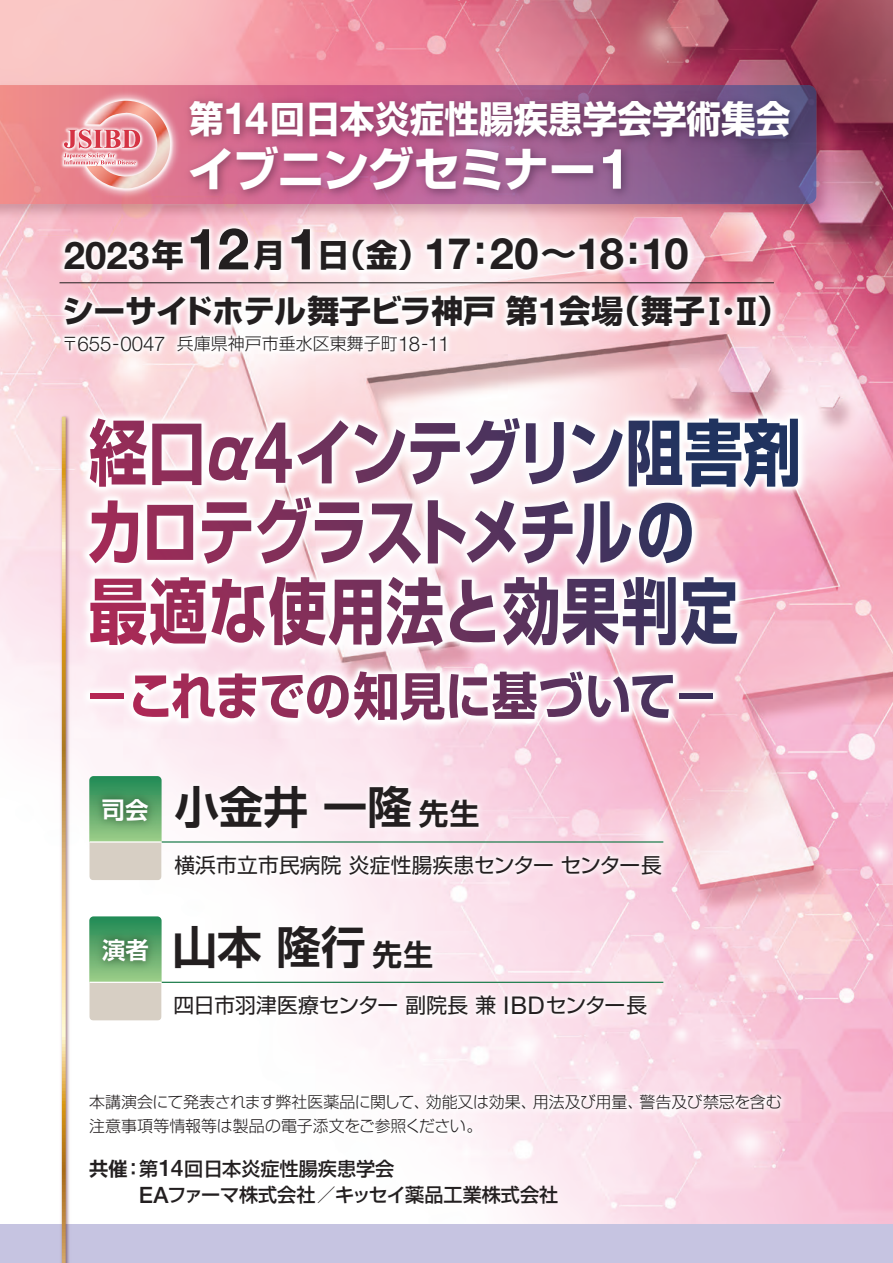
<style>
.page{position:relative;width:893px;height:1263px;background:#fff}
.page>*{position:absolute;margin:0;border:0;box-sizing:border-box;transform-origin:0 0}
.t1{font:700 46.8px "Shin Go Pr 6";letter-spacing:-.035em;color:#fff}
.t2{font:700 44.7px "Shin Go Pr 6 De";color:#231f20}
.t3{font:700 43.35px "Helvetica Neue LT Pro";letter-spacing:-.015em;color:#231f20}
.t4{font:700 37.2px "Shin Go Pr 6";color:#fff;scale:.93 1}
.t5{font:700 31.95px "Shin Go Pr 6";letter-spacing:-.015em;color:#231f20}
.t6{font:700 23.4px "Shin Go Pr 6 De";color:#fff}
.t7{font:20.7px "Shin Go Pr 6";letter-spacing:.01em;color:#231f20}
.t8{font:500 19.2px/26.5px "Shin Go Pr 6";color:#231f20}
.t9{font:300 16.95px "Shin Go Pr 6";color:#231f20}
.t10{font:300 15.9px/24.5px "Shin Go Pr 6";color:#231f20}
.s1{font-family:"Helvetica Neue LT Pro";font-size:44.7px}
.s2{font-family:"Helvetica Neue LT Pro";font-size:56.1px}
.s3{font-size:38.25px}
.s4{font-family:"Shin Go Pr 6";font-size:31.95px}
.s5{font-size:57.45px}
.s6{font-family:"Shin Go Pr 6";font-size:36.15px}
.s7{font-family:"Helvetica Neue LT Pro";font-size:38.25px}
.s8{font-size:35.1px}
.s9{font-size:25.5px}
.s10{font-family:"Helvetica Neue LT Pro";font-size:20.4px}
.s11{font-family:"Helvetica Neue LT Pro";font-size:20.1px}
.s12{font-size:29.7px}
.s13{font-family:"Helvetica Neue LT Pro";font-size:24.45px}
.s14{font-family:"Shin Go Pr 6 De";font-weight:700}
.s15{font-family:"Helvetica Neue LT Pro";font-size:22.95px}
.s16{font-family:"Helvetica Neue LT Pro";font-size:22.65px}
</style>
<div class="page">
<img style="left:0;top:0;width:893px;height:1225px">
<img style="left:0;top:78px;width:835px;height:145px">
<svg style="left:0;top:85px;width:816px;height:119px;background:#a25f82"></svg>
<img style="left:30px;top:45px;width:196px;height:44px">
<img style="left:8px;top:74px;width:188px;height:95px">
<img style="left:86px;top:101px;width:85px;height:68px">
<svg style="left:64px;top:129px;width:76px;height:37px;background:#ea9ea7"></svg>
<img style="left:6px;top:169px;width:823px;height:226px">
<img style="left:179px;top:89px;width:627px;height:131px">
<img style="left:32px;top:360px;width:826px;height:431px">
<svg style="left:90px;top:418px;width:111px;height:69px"></svg>
<svg style="left:209px;top:420px;width:140px;height:63px"></svg>
<svg style="left:355px;top:424px;width:50px;height:59px"></svg>
<svg style="left:411px;top:423px;width:49px;height:61px"></svg>
<svg style="left:466px;top:418px;width:54px;height:66px"></svg>
<svg style="left:526px;top:422px;width:38px;height:62px"></svg>
<svg style="left:572px;top:424px;width:51px;height:59px"></svg>
<svg style="left:629px;top:418px;width:169px;height:69px"></svg>
<svg style="left:89px;top:500px;width:49px;height:63px"></svg>
<svg style="left:147px;top:505px;width:46px;height:55px"></svg>
<svg style="left:202px;top:502px;width:49px;height:62px"></svg>
<svg style="left:257px;top:497px;width:164px;height:67px"></svg>
<svg style="left:428px;top:500px;width:88px;height:63px"></svg>
<svg style="left:523px;top:501px;width:108px;height:64px"></svg>
<svg style="left:639px;top:503px;width:53px;height:60px"></svg>
<svg style="left:90px;top:577px;width:291px;height:68px"></svg>
<svg style="left:387px;top:577px;width:56px;height:69px"></svg>
<svg style="left:450px;top:580px;width:45px;height:62px"></svg>
<svg style="left:503px;top:577px;width:234px;height:68px"></svg>
<div style="left:90px;top:693px;width:33px;height:5px;background:#b22755"></div>
<svg style="left:133px;top:673px;width:123px;height:45px"></svg>
<svg style="left:262px;top:671px;width:411px;height:49px"></svg>
<div style="left:680px;top:693px;width:33px;height:5px;background:#40335d"></div>
<img style="left:33px;top:729px;width:804px;height:464px">
<div style="left:0;top:1225px;width:893px;height:38px;background:#c6c4e1"></div>
<img style="left:58px;top:413px;width:13px;height:850px">
<svg style="left:62px;top:417px;width:4px;height:846px;background:#d6ab60"></svg>
<hr style="left:162px;top:982px;width:501px;height:1px;background:#238051">
<div style="left:89px;top:982px;width:73px;height:38px;background:#d7cfc4"></div>
<svg style="left:89px;top:916px;width:73px;height:66px"></svg>
<hr style="left:89px;top:982px;width:73px;height:1px;background:#fff">
<hr style="left:162px;top:841px;width:501px;height:2px;background:#238051">
<div style="left:89px;top:842px;width:73px;height:38px;background:#d7cfc4"></div>
<svg style="left:89px;top:776px;width:73px;height:65px"></svg>
<hr style="left:89px;top:841px;width:73px;height:2px;background:#fff">
<img style="left:89px;top:926px;width:73px;height:54px">
<img style="left:89px;top:785px;width:72px;height:55px">
<hr style="left:60px;top:282px;width:714px;height:1px;background:#231f20">
<h3 class="t4" style="left:189px;top:89px;width:648px">第<span class="s1">14</span>回日本炎症性腸疾患学会学術集会</h3>
<h1 class="t1" style="left:188px;top:132px;width:444px">イブニングセミナー<span class="s2">1</span></h1>
<h3 class="t3" style="left:64px;top:227px;width:626px"><span class="s3">2023</span><span class="s4">年</span><span class="s5">12</span><span class="s4">月</span><span class="s5">1</span><span class="s4">日（金）</span>17<span class="s6">：</span>20<span class="s6">～</span>18<span class="s6">：</span>10</h3>
<h3 class="t5" style="left:62px;top:286px;width:729px">シーサイドホテル舞子ビラ神戸第<span class="s7">1</span>会場（舞子<span class="s8">Ⅰ</span><span class="s9">・</span><span class="s8">Ⅱ</span>）</h3>
<p class="t9" style="left:61px;top:329px;width:390px">〒<span class="s10">655</span><span class="s11">-</span><span class="s10">0047</span> 兵庫県神戸市垂水区東舞子町<span class="s10">18</span><span class="s11">-</span><span class="s10">11</span></p>
<h3 class="t6" style="left:102px;top:791px;width:48px">司会</h3>
<h3 class="t6" style="left:102px;top:931px;width:48px">演者</h3>
<h2 class="t2" style="left:174px;top:770px;width:307px">小金井一隆<span class="s12">先生</span></h2>
<h3 class="t7" style="left:174px;top:848px;width:489px">横浜市立市民病院炎症性腸疾患センターセンター長</h3>
<h2 class="t2" style="left:173px;top:910px;width:262px">山本隆行<span class="s12">先生</span></h2>
<h3 class="t7" style="left:173px;top:988px;width:475px">四日市羽津医療センター副院長兼 <span class="s13">IBD</span>センター長</h3>
<p class="t10" style="left:89px;top:1088px;width:694px">本講演会にて発表されます弊社医薬品に関して、効能又は効果、用法及び用量、警告及び禁忌を含む注意事項等情報等は製品の電子添文をご参照ください。</p>
<p class="t8" style="left:139px;top:1154px;width:421px;text-indent:-49px"><span class="s14">共催：</span>第<span class="s15">14</span>回日本炎症性腸疾患学会<br><span class="s16">EA</span>ファーマ株式会社／キッセイ薬品工業株式会社</p>
</div>
